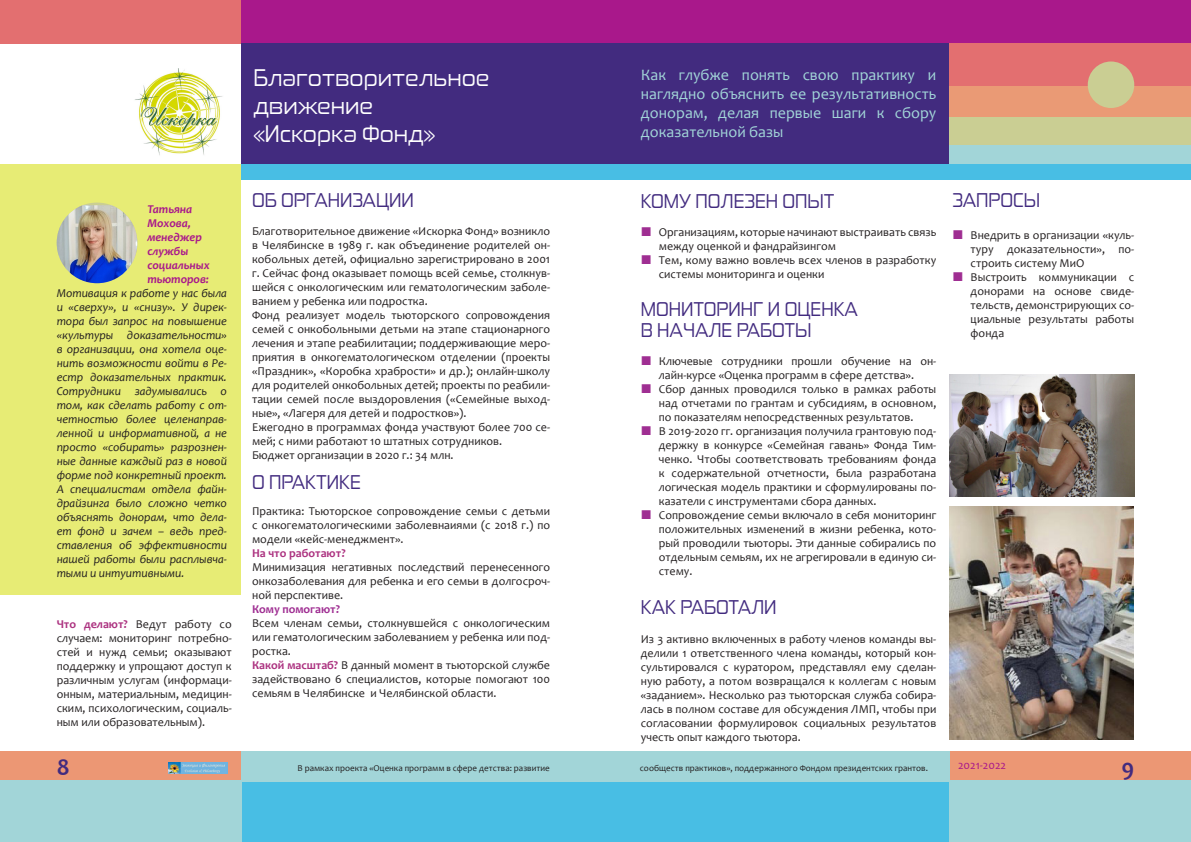
<style>
.page{position:relative;width:1191px;height:842px;background:#fff}
.page>*{position:absolute;margin:0;border:0;box-sizing:border-box;transform-origin:0 0}
.t1{font:700 24px "Candara";color:#422b7f}
.Заголовок_осн{font:23px/27.6px "Zekton Rg";color:#fff}
.Заголовок_1{font:19px/20.9px "Zekton Rg";color:#422b7f}
.Основной_текст{font:19px "Zekton Rg";color:#422b7f}
.t2{font:16px/19.2px "Candara";color:#a2d5d8;text-align:justify}
.Основной_текст-2{font:12px/14px "Candara";color:#231f20;text-align:justify}
.Основной_текст-3{font:italic 12px/14px "Candara";color:#231f20;text-align:justify}
.Основной_текст-4{font:italic 700 12px/14px "Candara";color:#a9188b}
.Основной_текст-5{font:700 12px "Candara";color:#ac3280}
.Основной_текст-6{font:700 12px "Candara";color:#9f2e92}
.t3{font:12px "Candara";color:#a9188b}
.Основной_текст-7{font:9px "Candara";color:#231f20}
.s1{font-weight:700;color:#ac3280}
.s2{font-family:"Inter";color:#9f2e92}
</style>
<div class="page">
<div style="left:949px;top:751px;width:242px;height:32px;background:#ec9774"></div>
<div style="left:0;top:751px;width:241px;height:32px;background:#ec9774"></div>
<div style="left:0;top:179px;width:240px;height:416px;background:#e7ec75"></div>
<div style="left:241px;top:0;width:709px;height:172px;background:#422b7f"></div>
<div style="left:241px;top:781px;width:709px;height:61px;background:#48bee4"></div>
<img style="left:135px;top:68px;width:88px;height:87px">
<div style="left:0;top:0;width:950px;height:43px;background:#a9188b"></div>
<div style="left:0;top:164px;width:1191px;height:16px;background:#48bee4"></div>
<div style="left:241px;top:751px;width:708px;height:31px;background:#a2d5d8"></div>
<div style="left:0;top:164px;width:240px;height:16px;background:#e7ec75"></div>
<div style="left:0;top:0;width:240px;height:43px;background:#e36f70"></div>
<div style="left:949px;top:781px;width:242px;height:61px;background:#a2d5d8"></div>
<div style="left:0;top:781px;width:241px;height:61px;background:#a2d5d8"></div>
<div style="left:949px;top:85px;width:242px;height:38px;background:#ea9a75"></div>
<div style="left:949px;top:141px;width:242px;height:23px;background:#a2d5d8"></div>
<div style="left:949px;top:117px;width:242px;height:28px;background:#cace93"></div>
<div style="left:949px;top:42px;width:242px;height:44px;background:#e36f70"></div>
<div style="left:949px;top:0;width:242px;height:42px;background:#a9188b"></div>
<div style="left:1087px;top:62px;width:47px;height:46px;background:#cace93;border-radius:50%"></div>
<img style="left:168px;top:762px;width:59px;height:11px">
<img style="left:949px;top:374px;width:185px;height:123px">
<img style="left:949px;top:506px;width:185px;height:233px">
<img style="left:57px;top:205px;width:80px;height:78px">
<p class="Основной_текст-4" style="left:147px;top:202px;width:46px">Татьяна</p>
<p class="Основной_текст-4" style="left:147px;top:216px;width:45px">Мохова,</p>
<p class="Основной_текст-4" style="left:147px;top:230px;width:56px">менеджер</p>
<p class="Основной_текст-4" style="left:147px;top:244px;width:42px">службы</p>
<p class="Основной_текст-4" style="left:147px;top:258px;width:64px">социальных тьюторов:</p>
<p class="Основной_текст-3" style="left:57px;top:286px;width:172px">Мотивация к работе у нас была и «сверху», и «снизу». У дирек&shy;тора был запрос на повышение «культуры доказательности» в организации, она хотела оце&shy;нить возможности войти в Ре&shy;естр доказательных практик.<br>Сотрудники задумывались о том, как сделать работу с от&shy;четностью более целенаправ&shy;ленной и информативной, а не просто «собирать» разрознен&shy;ные данные каждый раз в новой форме под конкретный проект.<br>А специалистам отдела файн&shy;драйзинга было сложно четко объяснять донорам, что дела&shy;ет фонд и зачем – ведь пред&shy;ставления об эффективности нашей работы были расплывча&shy;тыми и интуитивными.</p>
<p class="Основной_текст-2" style="left:57px;top:617px;width:176px"><span class="s1">Что делают?</span> Ведут работу со случаем: мониторинг потребно&shy;стей и нужд семьи; оказывают поддержку и упрощают доступ к различным услугам (информаци&shy;онным, материальным, медицин&shy;ским, психологическим, социаль&shy;ным или образовательным).</p>
<p class="Заголовок_осн" style="left:253px;top:63px;width:238px">Благотворительное движение<br>«Искорка Фонд»</p>
<p class="t2" style="left:641px;top:65px;width:297px">Как глубже понять свою практику и наглядно объяснить ее результативность донорам, делая первые шаги к сбору доказательной базы</p>
<p class="Заголовок_1" style="left:252px;top:189px;width:163px">ОБ ОРГАНИЗАЦИИ</p>
<p class="Основной_текст-2" style="left:252px;top:224px;width:299px">Благотворительное движение «Искорка Фонд» возникло в Челябинске в 1989 г. как объединение родителей он&shy;кобольных детей, официально зарегистрировано в 2001 г. Сейчас фонд оказывает помощь всей семье, столкнув&shy;шейся с онкологическим или гематологическим заболе&shy;ванием у ребенка или подростка.</p>
<p class="Основной_текст-2" style="left:252px;top:308px;width:299px">Фонд реализует модель тьюторского сопровождения семей с онкобольными детьми на этапе стационарного лечения и этапе реабилитации; поддерживающие меро&shy;приятия в онкогематологическом отделении (проекты «Праздник», «Коробка храбрости» и др.); онлайн-школу для родителей онкобольных детей; проекты по реабили&shy;тации семей после выздоровления («Семейные выход&shy;ные», «Лагеря для детей и подростков»).</p>
<p class="Основной_текст-2" style="left:252px;top:420px;width:299px">Ежегодно в программах фонда участвуют более 700 се&shy;мей; с ними работают 10 штатных сотрудников.</p>
<p class="Основной_текст-2" style="left:252px;top:448px;width:203px">Бюджет организации в 2020 г.: 34 млн.</p>
<p class="Основной_текст" style="left:252px;top:470px;width:110px">О ПРАКТИКЕ</p>
<p class="Основной_текст-2" style="left:252px;top:504px;width:299px">Практика: Тьюторское сопровождение семьи с детьми с онкогематологическими заболевнаиями (с 2018 г.) по модели «кейс-менеджмент».</p>
<p class="Основной_текст-5" style="left:252px;top:546px;width:95px">На что работают?</p>
<p class="Основной_текст-2" style="left:252px;top:560px;width:299px">Минимизация негативных последствий перенесенного онкозаболевания для ребенка и его семьи в долгосроч&shy;ной перспективе.</p>
<p class="Основной_текст-6" style="left:252px;top:602px;width:89px">Кому помогают?</p>
<p class="Основной_текст-2" style="left:252px;top:616px;width:299px">Всем членам семьи, столкнувшейся с онкологическим или гематологическим заболеванием у ребенка или под&shy;ростка.</p>
<p class="Основной_текст-2" style="left:252px;top:658px;width:299px"><span class="s1">Какой масштаб?</span> В данный момент в тьюторской службе задействовано 6 специалистов, которые помогают 100 семьям в Челябинске и Челябинской области.</p>
<p class="Заголовок_1" style="left:641px;top:190px;width:195px">КОМУ ПОЛЕЗЕН ОПЫТ</p>
<p class="Основной_текст-2" style="left:659px;top:225px;width:279px;text-indent:-18px"><span class="s2">■</span> Организациям, которые начинают выстраивать связь между оценкой и фандрайзингом</p>
<p class="Основной_текст-2" style="left:659px;top:253px;width:279px;text-indent:-18px"><span class="s2">■</span> Тем, кому важно вовлечь всех членов в разработку системы мониторинга и оценки</p>
<p class="Заголовок_1" style="left:641px;top:298px;width:219px">МОНИТОРИНГ И ОЦЕНКА<br>В НАЧАЛЕ РАБОТЫ</p>
<p class="Основной_текст-2" style="left:641px;top:354px;width:297px;text-align:center"><span class="s2">■</span> Ключевые сотрудники прошли обучение на он&shy;лайн-курсе «Оценка программ в сфере детства».</p>
<p class="Основной_текст-2" style="left:659px;top:382px;width:279px;text-indent:-18px"><span class="s2">■</span> Сбор данных проводился только в рамках работы над отчетами по грантам и субсидиям, в основном, по показателям непосредственных результатов.</p>
<p class="Основной_текст-2" style="left:659px;top:424px;width:279px;text-indent:-18px"><span class="s2">■</span> В 2019-2020 гг. организация получила грантовую под&shy;держку в конкурсе «Семейная гавань» Фонда Тим&shy;ченко. Чтобы соответствовать требованиям фонда к содержательной отчетности, была разработана логическая модель практики и сформулированы по&shy;казатели с инструментами сбора данных.</p>
<p class="Основной_текст-2" style="left:659px;top:508px;width:279px;text-indent:-18px"><span class="s2">■</span> Сопровождение семьи включало в себя мониторинг положительных изменений в жизни ребенка, кото&shy;рый проводили тьюторы. Эти данные собирались по отдельным семьям, их не агрегировали в единую си&shy;стему.</p>
<p class="Заголовок_1" style="left:641px;top:596px;width:137px">КАК РАБОТАЛИ</p>
<p class="Основной_текст-2" style="left:641px;top:632px;width:297px">Из 3 активно включенных в работу членов команды вы&shy;делили 1 ответственного члена команды, который кон&shy;сультировался с куратором, представлял ему сделан&shy;ную работу, а потом возвращался к коллегам с новым «заданием». Несколько раз тьюторская служба собира&shy;лась в полном составе для обсуждения ЛМП, чтобы при согласовании формулировок социальных результатов учесть опыт каждого тьютора.</p>
<p class="Заголовок_1" style="left:952px;top:189px;width:89px">ЗАПРОСЫ</p>
<p class="Основной_текст-2" style="left:970px;top:227px;width:165px;text-indent:-18px"><span class="s2">■</span> Внедрить в организации «куль&shy;туру доказательности», по&shy;строить систему МиО</p>
<p class="Основной_текст-2" style="left:970px;top:269px;width:165px;text-indent:-18px"><span class="s2">■</span> Выстроить коммуникации с донорами на основе свиде&shy;тельств, демонстрирующих со&shy;циальные результаты работы фонда</p>
<h1 class="t1" style="left:57px;top:752px;width:14px">8</h1>
<p class="t3" style="left:958px;top:758px;width:50px">2021-2022</p>
<h1 class="t1" style="left:1121px;top:752px;width:14px">9</h1>
<p class="Основной_текст-7" style="left:297px;top:762px;width:254px">В рамках проекта «Оценка программ в сфере детства: развитие</p>
<p class="Основной_текст-7" style="left:640px;top:762px;width:289px">сообществ практиков», поддержанного Фондом президентских грантов.</p>
</div>
